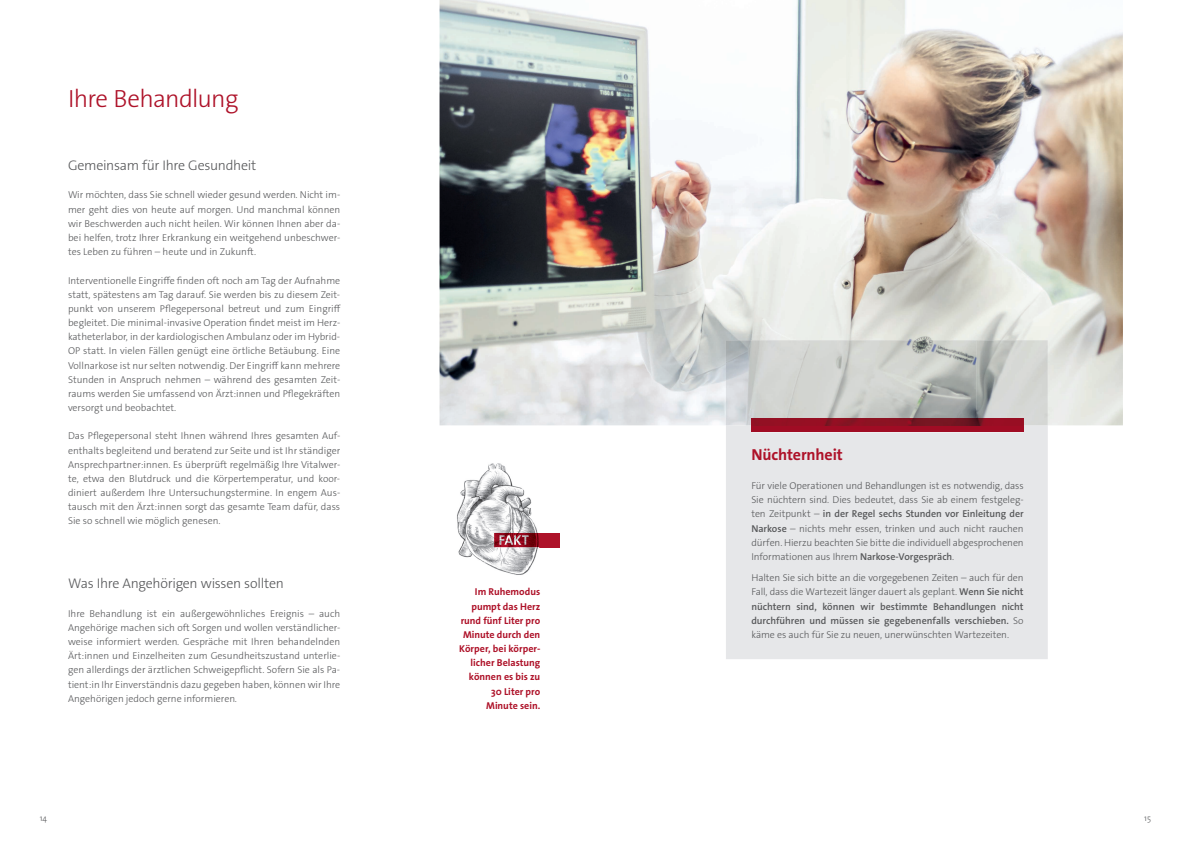
<style>
.page{position:relative;width:1191px;height:842px;background:#fff}
.page>*{position:absolute;margin:0;border:0;box-sizing:border-box;transform-origin:0 0}
.t1{font:300 25px "The Sans Os F";letter-spacing:-.03em;color:#ae1229}
.t2{font:700 16px "The Sans Os F";letter-spacing:-.01em;color:#ae1229}
.t3{font:300 14px "The Sans Os F";letter-spacing:-.02em;color:#57585a}
.t4{font:300 10px/14.2px "The Sans Os F";color:#57585a;text-align:justify}
.t5{font:700 10px/14.2px "The Sans Os F";color:#ae1229;text-align:right}
.t6{font:300 8.5px "The Sans Os F";color:#57585a}
.s1{font-weight:600}
</style>
<div class="page">
<img style="left:439px;top:0;width:684px;height:425px">
<div style="left:726px;top:425px;width:321px;height:234px;background:#e6e7e9"></div>
<img style="left:726px;top:340px;width:321px;height:85px">
<div style="left:751px;top:425px;width:272px;height:7px;background:#a00c24"></div>
<img style="left:751px;top:418px;width:272px;height:7px">
<div style="left:539px;top:533px;width:21px;height:14px;background:#ae1229"></div>
<img style="left:457px;top:463px;width:82px;height:112px">
<img style="left:494px;top:533px;width:45px;height:14px">
<img style="left:499px;top:535px;width:30px;height:10px">
<h1 class="t1" style="left:68px;top:83px;width:172px">Ihre Behandlung</h1>
<h3 class="t3" style="left:68px;top:156px;width:190px">Gemeinsam für Ihre Gesundheit</h3>
<p class="t4" style="left:68px;top:188px;width:274px">Wir möchten, dass Sie schnell wieder gesund werden. Nicht im&shy;mer geht dies von heute auf morgen. Und manchmal können wir Beschwerden auch nicht heilen. Wir können Ihnen aber da&shy;bei helfen, trotz Ihrer Erkrankung ein weitgehend unbeschwer&shy;tes Leben zu führen – heute und in Zukunft.</p>
<p class="t4" style="left:68px;top:273px;width:274px">Interventionelle Eingriffe finden oft noch am Tag der Aufnahme statt, spätestens am Tag darauf. Sie werden bis zu diesem Zeit&shy;punkt von unserem Pflegepersonal betreut und zum Eingriff begleitet. Die minimal-invasive Operation findet meist im Herz&shy;katheterlabor, in der kardiologischen Ambulanz oder im Hybrid-OP statt. In vielen Fällen genügt eine örtliche Betäubung. Eine Vollnarkose ist nur selten notwendig. Der Ein griff kann mehrere Stunden in Anspruch nehmen – während des gesamten Zeit&shy;raums werden Sie umfassend von Ärzt:innen und Pflegekräften versorgt und beobachtet.</p>
<p class="t4" style="left:68px;top:429px;width:274px">Das Pflegepersonal steht Ihnen während Ihres gesamten Auf&shy;enthalts begleitend und beratend zur Seite und ist Ihr ständiger Ansprechpartner:innen. Es überprüft regelmäßig Ihre Vitalwer&shy;te, etwa den Blutdruck und die Körpertemperatur, und koor&shy;diniert außerdem Ihre Untersuchungstermine. In engem Aus&shy;tausch mit den Ärzt:innen sorgt das gesamte Team dafür, dass Sie so schnell wie möglich genesen.</p>
<h3 class="t3" style="left:68px;top:574px;width:217px">Was Ihre Angehörigen wissen sollten</h3>
<p class="t4" style="left:68px;top:606px;width:274px">Ihre Behandlung ist ein außergewöhnliches Ereignis – auch Angehörige machen sich oft Sorgen und wollen verständlicher&shy;weise informiert werden. Gespräche mit Ihren behandelnden Ärt:innen und Einzelheiten zum Gesundheitszustand unterlie&shy;gen allerdings der ärztlichen Schweigepflicht. Sofern Sie als Pa&shy;tient:in Ihr Einverständnis dazu gegeben haben, können wir Ihre Angehörigen jedoch gerne informieren.</p>
<p class="t5" style="left:459px;top:585px;width:83px">Im Ruhemodus pumpt das Herz rund fünf Liter pro<br>Minute durch den<br>Körper, bei körper&shy;licher Belastung können es bis zu<br>30 Liter pro<br>Minute sein.</p>
<h2 class="t2" style="left:751px;top:444px;width:93px">Nüchternheit</h2>
<p class="t4" style="left:751px;top:479px;width:274px">Für viele Operationen und Behandlungen ist es notwendig, dass Sie nüchtern sind. Dies bedeutet, dass Sie ab einem festgeleg&shy;ten Zeitpunkt – <span class="s1">in der Regel sechs Stunden vor Einleitung der Narkose</span> – nichts mehr essen, trinken und auch nicht rauchen dürfen. Hierzu beachten Sie bitte die individuell abgesprochenen Informationen aus Ihrem <span class="s1">Narkose-Vorgespräch</span>.</p>
<p class="t4" style="left:751px;top:571px;width:274px">Halten Sie sich bitte an die vorgegebenen Zeiten – auch für den Fall, dass die Warte zeit länger dauert als geplant. <span class="s1">Wenn Sie nicht nüchtern sind, können wir bestimmte Behandlungen nicht durchführen und müssen sie gegebenenfalls verschieben.</span> So käme es auch für Sie zu neuen, unerwünschten Wartezeiten.</p>
<p class="t6" style="left:40px;top:812px;width:9px">14</p>
<p class="t6" style="left:1144px;top:812px;width:8px">15</p>
</div>
